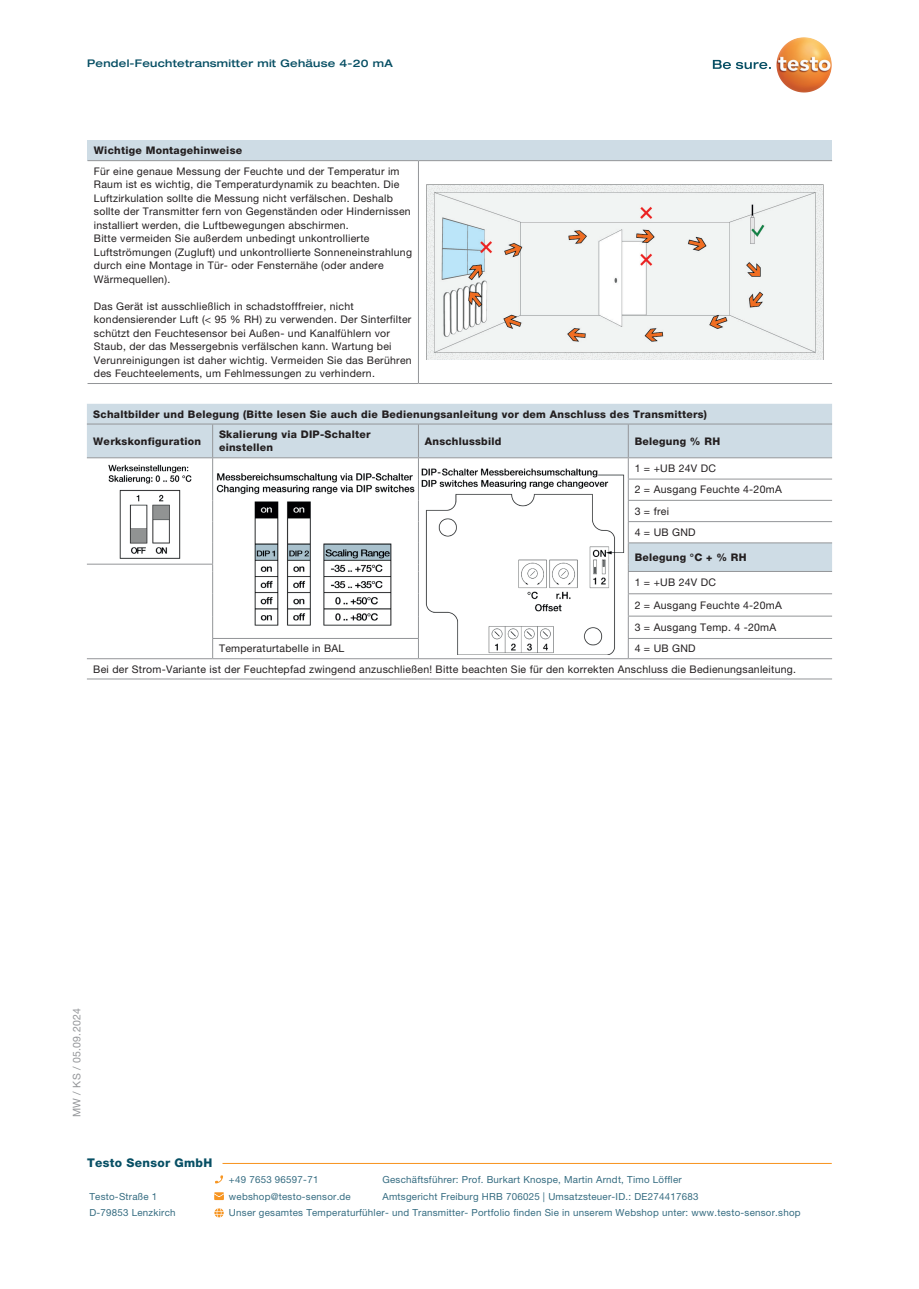
<style>
.page{position:relative;width:919px;height:1289px;background:#fff}
.page>*{position:absolute;margin:0;border:0;box-sizing:border-box;transform-origin:0 0}
.t1{font:800 12px "Helvetica Neue LTW1 G";letter-spacing:.025em;color:#074f64}
.t2{font:10.5px/13.5px "Helvetica Neue LTW1 G";letter-spacing:.025em;color:#231f20}
.t3{font:800 10.5px/13.5px "Helvetica Neue LTW1 G";letter-spacing:.025em;color:#231f20}
.t4{font:500 expanded 10.5px "Helvetica Neue LT Com";letter-spacing:.025em;color:#074f64}
.t5{font:10.5px "Helvetica Neue LTW1 G";letter-spacing:.025em;color:#939598}
.t6{font:9.75px "Helvetica Neue LTW1 G";letter-spacing:.025em;color:#356c81}
</style>
<div class="page">
<div style="left:87px;top:140px;width:745px;height:21px;background:#cedce5"></div>
<svg style="left:88px;top:161px;width:744px;height:199px"></svg>
<hr style="left:87px;top:160px;width:331px;height:1px;background:#939598">
<hr style="left:418px;top:160px;width:414px;height:1px;background:#939598">
<hr style="left:418px;top:161px;width:1px;height:222px;background:#939598">
<hr style="left:87px;top:383px;width:331px;height:1px;background:#939598">
<hr style="left:418px;top:383px;width:414px;height:1px;background:#939598">
<img style="left:427px;top:184px;width:396px;height:176px">
<div style="left:87px;top:404px;width:745px;height:53px;background:#cedce5"></div>
<svg style="left:87px;top:458px;width:745px;height:21px"></svg>
<svg style="left:87px;top:479px;width:745px;height:179px"></svg>
<hr style="left:628px;top:457px;width:204px;height:1px;background:#939598">
<hr style="left:628px;top:478px;width:204px;height:1px;background:#939598">
<hr style="left:628px;top:500px;width:204px;height:1px;background:#939598">
<hr style="left:628px;top:521px;width:204px;height:1px;background:#939598">
<hr style="left:628px;top:593px;width:204px;height:1px;background:#939598">
<hr style="left:628px;top:615px;width:204px;height:1px;background:#939598">
<hr style="left:212px;top:424px;width:1px;height:33px;background:#939598">
<hr style="left:418px;top:424px;width:1px;height:33px;background:#939598">
<hr style="left:628px;top:424px;width:1px;height:33px;background:#939598">
<hr style="left:87px;top:423px;width:126px;height:1px;background:#939598">
<hr style="left:213px;top:423px;width:205px;height:1px;background:#939598">
<hr style="left:418px;top:423px;width:210px;height:1px;background:#939598">
<hr style="left:628px;top:423px;width:204px;height:1px;background:#939598">
<hr style="left:213px;top:457px;width:205px;height:1px;background:#939598">
<hr style="left:212px;top:638px;width:207px;height:1px;background:#939598">
<hr style="left:628px;top:638px;width:204px;height:1px;background:#939598">
<hr style="left:87px;top:658px;width:126px;height:1px;background:#939598">
<hr style="left:213px;top:658px;width:205px;height:1px;background:#939598">
<hr style="left:418px;top:658px;width:210px;height:1px;background:#939598">
<hr style="left:628px;top:658px;width:204px;height:1px;background:#939598">
<hr style="left:87px;top:678px;width:126px;height:1px;background:#939598">
<hr style="left:213px;top:678px;width:205px;height:1px;background:#939598">
<hr style="left:418px;top:678px;width:210px;height:1px;background:#939598">
<hr style="left:628px;top:678px;width:204px;height:1px;background:#939598">
<hr style="left:87px;top:457px;width:126px;height:1px;background:#939598">
<hr style="left:87px;top:564px;width:126px;height:1px;background:#939598">
<svg style="left:212px;top:458px;width:1px;height:200px"></svg>
<hr style="left:418px;top:457px;width:210px;height:1px;background:#939598">
<svg style="left:418px;top:458px;width:1px;height:200px"></svg>
<hr style="left:628px;top:542px;width:204px;height:1px;background:#939598">
<svg style="left:628px;top:458px;width:1px;height:200px"></svg>
<hr style="left:628px;top:571px;width:204px;height:1px;background:#939598">
<img style="left:97px;top:460px;width:105px;height:102px">
<img style="left:215px;top:470px;width:201px;height:161px">
<img style="left:420px;top:467px;width:206px;height:187px">
<svg style="left:790px;top:37px;width:13px;height:4px"></svg>
<svg style="left:712px;top:60px;width:58px;height:9px"></svg>
<svg style="left:215px;top:1175px;width:8px;height:8px"></svg>
<svg style="left:214px;top:1192px;width:10px;height:7px"></svg>
<svg style="left:214px;top:1208px;width:10px;height:9px"></svg>
<hr style="left:222px;top:1162px;width:609px;height:1px;background:#f7931d">
<p class="t4" style="left:87px;top:57px;width:307px">Pendel-Feuchtetransmitter mit Gehäuse 4-20 mA</p>
<p class="t3" style="left:94px;top:144px;width:150px">Wichtige Montagehinweise</p>
<p class="t2" style="left:94px;top:164px;width:319px">Für eine genaue Messung der Feuchte und der Temperatur im Raum ist es wichtig, die Temperaturdynamik zu beachten. Die Luftzirkulation sollte die Messung nicht verfälschen. Deshalb sollte der Transmitter fern von Gegenständen oder Hindernissen installiert werden, die Luftbewegungen abschirmen.<br>Bitte vermeiden Sie außerdem unbedingt unkontrollierte Luftströmungen (Zugluft) und unkontrollierte Sonneneinstrahlung durch eine Montage in Tür- oder Fensternähe (oder andere Wärmequellen).</p>
<p class="t2" style="left:94px;top:299px;width:319px">Das Gerät ist ausschließlich in schadstofffreier, nicht kondensierender Luft (&lt; 95 % RH) zu verwenden. Der Sinterfilter schützt den Feuchtesensor bei Außen- und Kanalfühlern vor Staub, der das Messergebnis verfälschen kann. Wartung bei Verunreinigungen ist daher wichtig. Vermeiden Sie das Berühren des Feuchteelements, um Fehlmessungen zu verhindern.</p>
<p class="t3" style="left:93px;top:407px;width:615px">Schaltbilder und Belegung (Bitte lesen Sie auch die Bedienungsanleitung vor dem Anschluss des Transmitters)</p>
<p class="t3" style="left:93px;top:434px;width:109px">Werkskonfiguration</p>
<p class="t3" style="left:219px;top:427px;width:153px">Skalierung via DIP-Schalter einstellen</p>
<p class="t3" style="left:425px;top:434px;width:78px">Anschlussbild</p>
<p class="t3" style="left:634px;top:434px;width:87px">Belegung % RH</p>
<p class="t2" style="left:634px;top:458px;width:149px;line-height:21.3px">1 = +UB 24V DC<br>2 = Ausgang Feuchte 4-20mA<br>3 = frei<br>4 = UB GND</p>
<p class="t3" style="left:634px;top:550px;width:113px">Belegung °C + % RH</p>
<p class="t2" style="left:634px;top:571px;width:149px;line-height:22.4px">1 = +UB 24V DC<br>2 = Ausgang Feuchte 4-20mA<br>3 = Ausgang Temp. 4 -20mA</p>
<p class="t2" style="left:219px;top:641px;width:127px">Temperaturtabelle in BAL</p>
<p class="t2" style="left:93px;top:638px;width:704px;line-height:20.2px;text-indent:541px">4 = UB GND<br>Bei der Strom-Variante ist der Feuchtepfad zwingend anzuschließen! Bitte beachten Sie für den korrekten Anschluss die Bedienungsanleitung.</p>
<p class="t5" style="left:70px;top:1117px;width:110px;rotate:-90deg">MW / KS / 05.09.2024</p>
<p class="t1" style="left:87px;top:1155px;width:127px">Testo Sensor GmbH</p>
<p class="t6" style="left:229px;top:1173px;width:91px">+49 7653 96597-71</p>
<p class="t6" style="left:382px;top:1173px;width:301px">Geschäftsführer: Prof. Burkart Knospe, Martin Arndt, Timo Löffler</p>
<p class="t6" style="left:89px;top:1190px;width:69px">Testo-Straße 1</p>
<p class="t6" style="left:229px;top:1190px;width:123px">webshop@testo-sensor.de</p>
<p class="t6" style="left:382px;top:1190px;width:317px">Amtsgericht Freiburg HRB 706025 | Umsatzsteuer-ID.: DE274417683</p>
<p class="t6" style="left:89px;top:1206px;width:88px">D-79853 Lenzkirch</p>
<p class="t6" style="left:229px;top:1206px;width:573px">Unser gesamtes Temperaturfühler- und Transmitter- Portfolio finden Sie in unserem Webshop unter: www.testo-sensor.shop</p>
</div>
